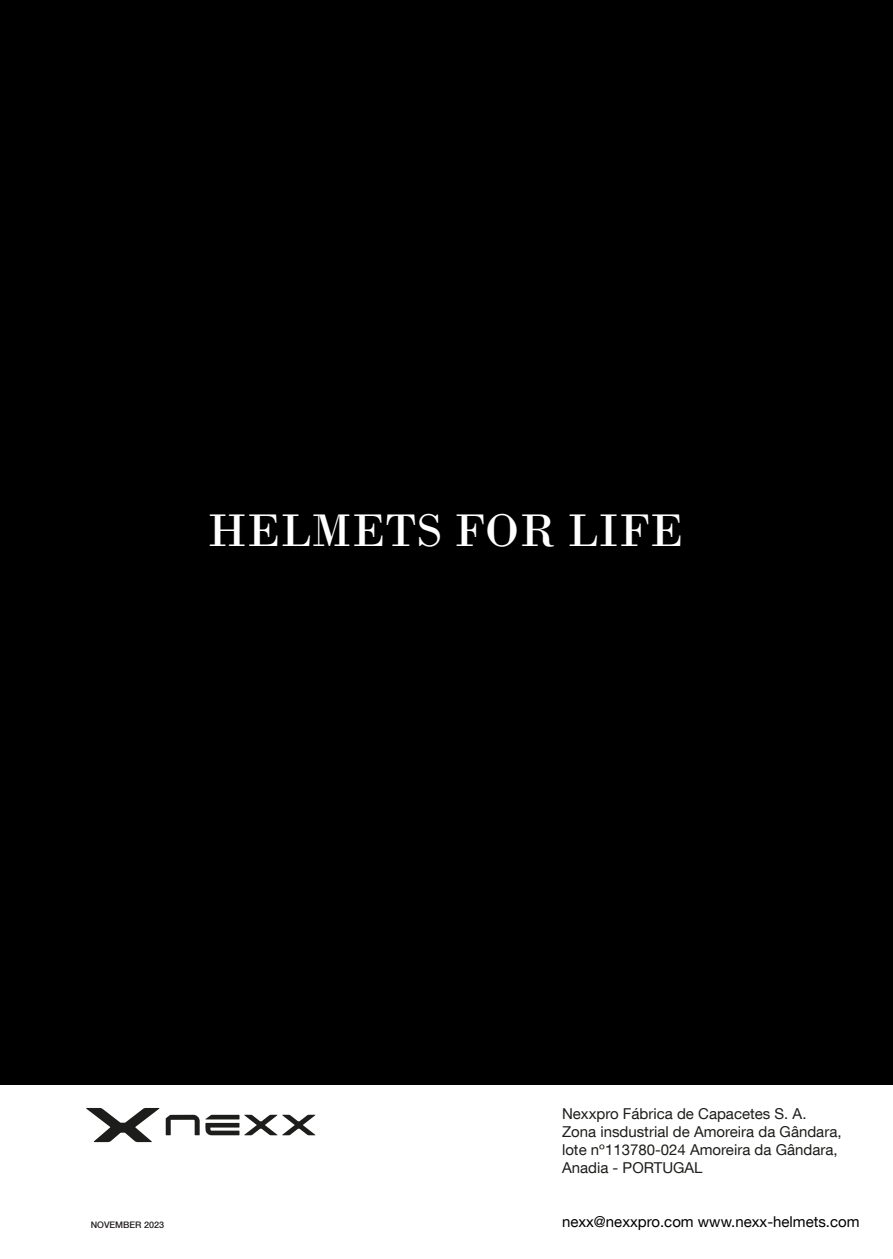
<style>
.page{position:relative;width:893px;height:1259px;background:#fff}
.page>*{position:absolute;margin:0;border:0;box-sizing:border-box;transform-origin:0 0}
.t1{font:48px "Bodoni";color:#fff}
.t2{font:15px/18px "Helvetica Neue LT Com";color:#1d1d1b}
.t3{font:15px "Helvetica Neue LT Com";color:#000}
.t4{font:500 9px "Helvetica Neue LT Com";color:#231f20}
</style>
<div class="page">
<div style="left:0;top:0;width:893px;height:1085px;background:#000"></div>
<svg style="left:166px;top:1114px;width:149px;height:21px"></svg>
<svg style="left:86px;top:1108px;width:74px;height:34px"></svg>
<h1 class="t1" style="left:208px;top:502px;width:477px">HELMETS FOR LIFE</h1>
<p class="t4" style="left:91px;top:1219px;width:75px">NOVEMBER 2023</p>
<p class="t2" style="left:562px;top:1104px;width:281px">Nexxpro Fábrica de Capacetes S. A.<br>Zona insdustrial de Amoreira da Gândara, lote nº113780-024 Amoreira da Gândara, Anadia - PORTUGAL</p>
<p class="t3" style="left:562px;top:1212px;width:299px">nexx@nexxpro.com www.nexx-helmets.com</p>
</div>
